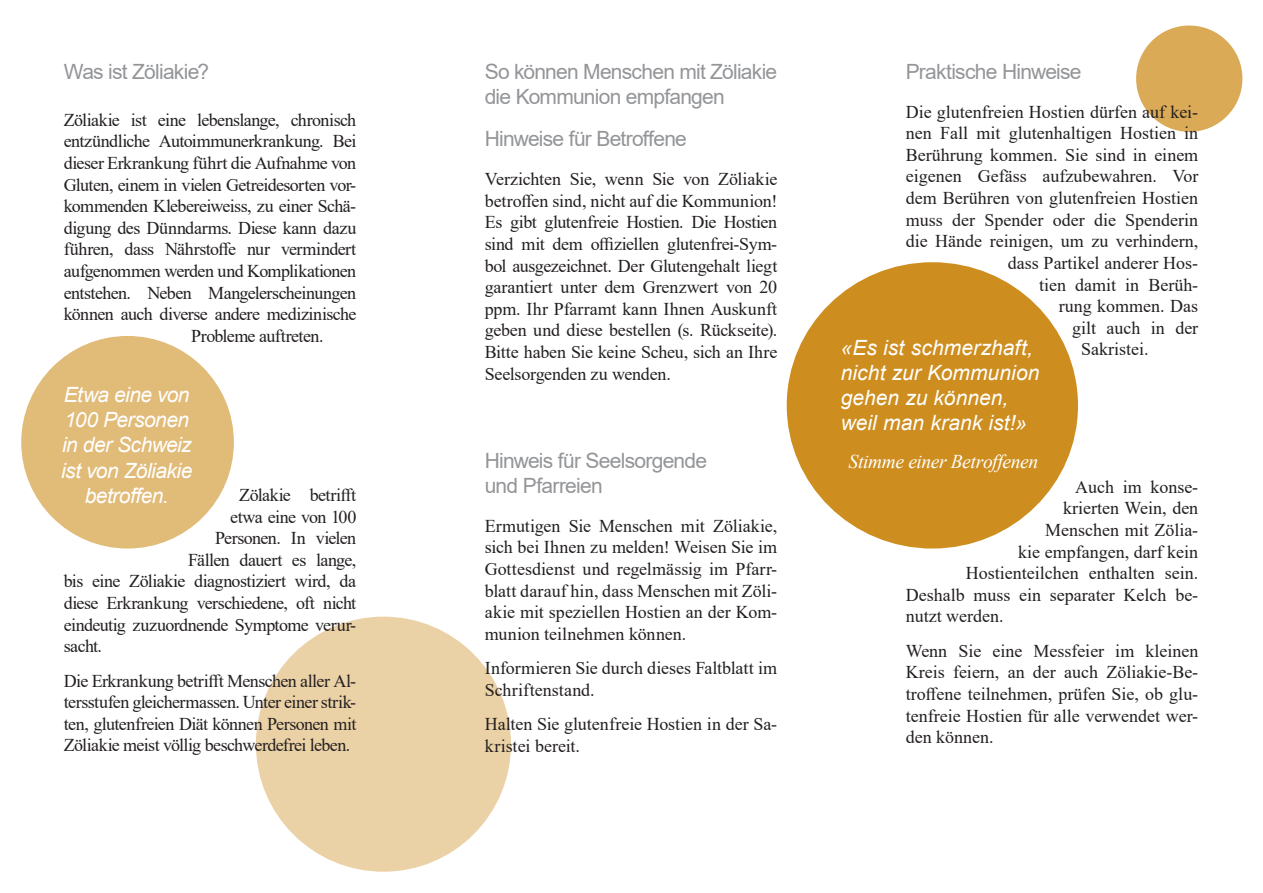
<style>
.page{position:relative;width:1263px;height:893px;background:#fff}
.page>*{position:absolute;margin:0;border:0;box-sizing:border-box;transform-origin:0 0}
.t1{font:21px/25.2px "Arial";letter-spacing:-.035em;color:#939598}
.t2{font:italic 21px/25.2px "Arial";letter-spacing:-.005em;color:#fff}
.t3{font:italic 21px/25.2px "Arial";letter-spacing:-.03em;color:#fff;text-align:center}
.t4{font:italic 19.5px "Times New Roman";letter-spacing:-.02em;color:#fff}
.t5{font:18px/21.6px "Times New Roman";letter-spacing:-.005em;color:#231f20;text-align:justify}
.t6{font:18px "Times New Roman";letter-spacing:-.035em;color:#231f20}
.t7{font:18px "Times New Roman";letter-spacing:-.025em;color:#231f20}
.t8{font:18px "Times New Roman";letter-spacing:-.03em;color:#231f20}
</style>
<div class="page">
<div style="left:1136px;top:26px;width:106px;height:106px;background:#daaa57;border-radius:50%"></div>
<div style="left:256px;top:617px;width:255px;height:255px;background:#ebd2a6;border-radius:50%"></div>
<div style="left:787px;top:262px;width:291px;height:287px;background:#ce8e1f;border-radius:50%"></div>
<div style="left:21px;top:336px;width:213px;height:213px;background:#e1bb78;border-radius:50%"></div>
<p class="t1" style="left:64px;top:59px;width:147px">Was ist Zöliakie?</p>
<p class="t6" style="left:64px;top:107px;width:294px">Zöliakie ist eine lebenslange, chronisch</p>
<p class="t7" style="left:64px;top:129px;width:294px">entzündliche Autoimmunerkrankung. Bei</p>
<p class="t5" style="left:64px;top:152px;width:294px">dieser Erkrankung führt die Aufnahme von</p>
<p class="t6" style="left:64px;top:172px;width:294px">Gluten, einem in vielen Getreidesorten vor-</p>
<p class="t6" style="left:64px;top:194px;width:294px">kommenden Klebereiweiss, zu einer Schä-</p>
<p class="t5" style="left:64px;top:216px;width:294px">digung des Dünndarms. Diese kann dazu</p>
<p class="t7" style="left:64px;top:237px;width:294px">führen, dass Nährstoffe nur vermindert</p>
<p class="t6" style="left:64px;top:258px;width:294px">aufgenommen werden und Komplikationen</p>
<p class="t6" style="left:64px;top:280px;width:294px">entstehen. Neben Mangelerscheinungen</p>
<p class="t6" style="left:64px;top:302px;width:294px">können auch diverse andere medizinische</p>
<p class="t8" style="left:191px;top:323px;width:134px">Probleme auftreten.</p>
<p class="t3" style="left:61px;top:382px;width:133px">Etwa eine von<br>100 Personen in der Schweiz ist von Zöliakie betroffen.</p>
<p class="t7" style="left:239px;top:482px;width:119px">Zölakie betrifft</p>
<p class="t6" style="left:230px;top:504px;width:128px">etwa eine von 100</p>
<p class="t6" style="left:215px;top:525px;width:143px">Personen. In vielen</p>
<p class="t8" style="left:188px;top:547px;width:169px">Fällen dauert es lange,</p>
<p class="t7" style="left:64px;top:569px;width:294px">bis eine Zöliakie diagnostiziert wird, da</p>
<p class="t8" style="left:64px;top:590px;width:294px">diese Erkrankung verschiedene, oft nicht</p>
<p class="t6" style="left:64px;top:612px;width:294px">eindeutig zuzuordnende Symptome verur-</p>
<p class="t5" style="left:64px;top:635px;width:40px">sacht.</p>
<p class="t5" style="left:64px;top:669px;width:294px">Die Erkrankung betrifft Menschen aller Al&shy;tersstufen gleichermassen. Unter einer strik&shy;ten, glutenfreien Diät können Personen mit Zöliakie meist völlig beschwerdefrei leben.</p>
<p class="t1" style="left:485px;top:59px;width:294px">So können Menschen mit Zöliakie</p>
<p class="t1" style="left:485px;top:84px;width:242px">die Kommunion empfangen</p>
<p class="t1" style="left:485px;top:126px;width:204px">Hinweise für Betroffene</p>
<p class="t5" style="left:485px;top:168px;width:294px">Verzichten Sie, wenn Sie von Zöliakie betroffen sind, nicht auf die Kommunion!</p>
<p class="t5" style="left:485px;top:211px;width:294px">Es gibt glutenfreie Hostien. Die Hostien sind mit dem offiziellen glutenfrei-Sym&shy;bol ausgezeichnet. Der Glutengehalt liegt garantiert unter dem Grenzwert von 20 ppm. Ihr Pfarramt kann Ihnen Auskunft geben und diese bestellen (s. Rückseite).<br>Bitte haben Sie keine Scheu, sich an Ihre Seelsorgenden zu wenden.</p>
<p class="t1" style="left:485px;top:448px;width:224px">Hinweis für Seelsorgende und Pfarreien</p>
<p class="t5" style="left:485px;top:514px;width:294px">Ermutigen Sie Menschen mit Zöliakie, sich bei Ihnen zu melden! Weisen Sie im Gottesdienst und regelmässig im Pfarr&shy;blatt darauf hin, dass Menschen mit Zöli&shy;akie mit speziellen Hostien an der Kom&shy;munion teilnehmen können.</p>
<p class="t5" style="left:485px;top:657px;width:294px">Informieren Sie durch dieses Faltblatt im<br>Schriftenstand.</p>
<p class="t5" style="left:485px;top:713px;width:294px">Halten Sie glutenfreie Hostien in der Sa&shy;kristei bereit.</p>
<p class="t1" style="left:906px;top:59px;width:177px">Praktische Hinweise</p>
<p class="t5" style="left:906px;top:100px;width:294px">Die glutenfreien Hostien dürfen auf kei-</p>
<p class="t5" style="left:906px;top:122px;width:294px">nen Fall mit glutenhaltigen Hostien in</p>
<p class="t5" style="left:906px;top:143px;width:294px">Berührung kommen. Sie sind in einem</p>
<p class="t5" style="left:906px;top:165px;width:294px">eigenen Gefäss aufzubewahren. Vor</p>
<p class="t5" style="left:906px;top:187px;width:294px">dem Berühren von glutenfreien Hostien</p>
<p class="t5" style="left:906px;top:208px;width:294px">muss der Spender oder die Spenderin</p>
<p class="t5" style="left:906px;top:230px;width:294px">die Hände reinigen, um zu verhindern,</p>
<p class="t5" style="left:1008px;top:251px;width:192px">dass Partikel anderer Hos-</p>
<p class="t5" style="left:1039px;top:273px;width:160px">tien damit in Berüh-</p>
<p class="t5" style="left:1059px;top:295px;width:141px">rung kommen. Das</p>
<p class="t5" style="left:1072px;top:316px;width:128px">gilt auch in der</p>
<p class="t5" style="left:1081px;top:338px;width:69px">Sakristei.</p>
<p class="t2" style="left:841px;top:335px;width:200px">«Es ist schmerzhaft, nicht zur Kommunion</p>
<p class="t2" style="left:841px;top:385px;width:169px">gehen zu können,</p>
<p class="t2" style="left:841px;top:411px;width:188px">weil man krank ist!»</p>
<p class="t4" style="left:848px;top:448px;width:191px">Stimme einer Betroffenen</p>
<p class="t5" style="left:1075px;top:475px;width:124px">Auch im konse-</p>
<p class="t5" style="left:1063px;top:497px;width:137px">krierten Wein, den</p>
<p class="t5" style="left:1045px;top:519px;width:154px">Menschen mit Zölia-</p>
<p class="t5" style="left:1018px;top:540px;width:182px">kie empfangen, darf kein</p>
<p class="t5" style="left:966px;top:562px;width:234px">Hostienteilchen enthalten sein.</p>
<p class="t5" style="left:906px;top:583px;width:294px">Deshalb muss ein separater Kelch be-</p>
<p class="t5" style="left:906px;top:605px;width:99px">nutzt werden.</p>
<p class="t5" style="left:906px;top:639px;width:294px">Wenn Sie eine Messfeier im kleinen Kreis feiern, an der auch Zöliakie-Be&shy;troffene teilnehmen, prüfen Sie, ob glu&shy;tenfreie Hostien für alle verwendet wer&shy;den können.</p>
</div>
